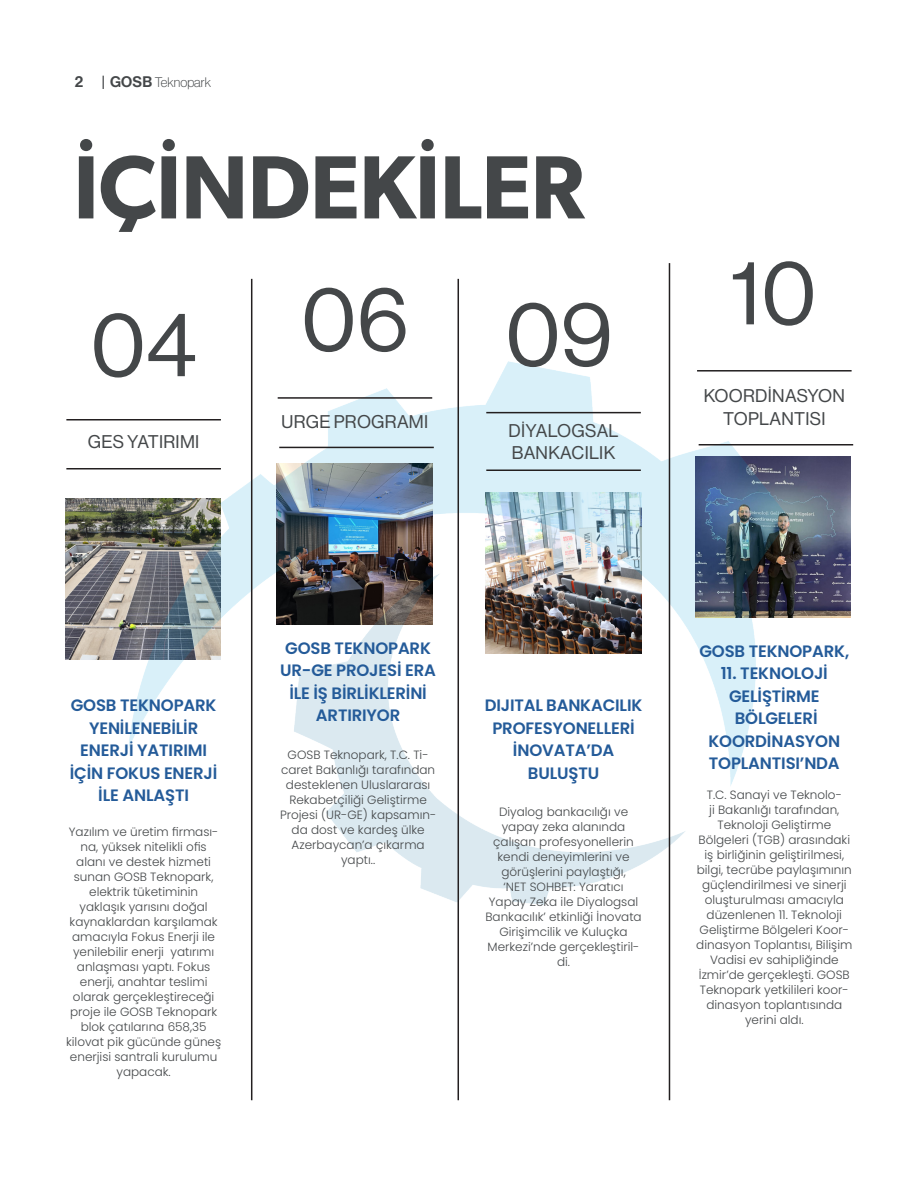
<style>
.page{position:relative;width:918px;height:1188px;background:#fff}
.page>*{position:absolute;margin:0;border:0;box-sizing:border-box;transform-origin:0 0}
.Headline__Left{font:600 90px "Gibson";letter-spacing:-.01em;color:#444749}
.Body__Center{font:90px "N Haas Grotesk DS Pro 55 Rg";color:#444749}
.Body__Center-2{font:18px/22.5px "N Haas Grotesk DS Pro 55 Rg";letter-spacing:.015em;color:#444749;text-align:center}
.Headline__Left-2{font:600 16.5px/22.5px "Poppins";letter-spacing:-.01em;color:#245b99;text-align:center}
.t1{font:13.5px "N Haas Grotesk DS Pro 35 X Lt";color:#444749}
.Body__Center-3{font:300 12px/15px "Poppins";color:#444749;text-align:center}
.s1{font-family:"N Haas Grotesk DS Pro 65 Md";font-size:15px}
</style>
<div class="page">
<img style="left:66px;top:499px;width:62px;height:161px">
<img style="left:790px;top:456px;width:61px;height:161px">
<img style="left:128px;top:362px;width:662px;height:542px">
<hr style="left:251px;top:279px;width:1px;height:821px;background:#231f20">
<hr style="left:458px;top:279px;width:1px;height:821px;background:#231f20">
<hr style="left:669px;top:263px;width:1px;height:837px;background:#231f20">
<hr style="left:66px;top:419px;width:155px;height:2px;background:#231f20">
<hr style="left:486px;top:412px;width:155px;height:1px;background:#231f20">
<hr style="left:278px;top:397px;width:154px;height:2px;background:#231f20">
<hr style="left:279px;top:447px;width:155px;height:1px;background:#231f20">
<hr style="left:697px;top:370px;width:155px;height:2px;background:#231f20">
<hr style="left:66px;top:468px;width:155px;height:2px;background:#231f20">
<hr style="left:486px;top:470px;width:155px;height:1px;background:#231f20">
<hr style="left:699px;top:444px;width:154px;height:2px;background:#231f20">
<p class="t1" style="left:75px;top:74px;width:138px"><span class="s1">2 | GOSB</span> Teknopark</p>
<p class="Headline__Left" style="left:73px;top:134px;width:513px">İÇİNDEKİLER</p>
<p class="Body__Center" style="left:90px;top:294px;width:108px">04</p>
<p class="Body__Center-2" style="left:88px;top:431px;width:113px">GES YATIRIMI</p>
<p class="Body__Center" style="left:301px;top:268px;width:110px">06</p>
<p class="Body__Center" style="left:505px;top:283px;width:109px">09</p>
<p class="Body__Center-2" style="left:282px;top:411px;width:148px">URGE PROGRAMI</p>
<p class="Body__Center-2" style="left:509px;top:419px;width:112px">DİYALOGSAL</p>
<p class="Body__Center-2" style="left:512px;top:442px;width:105px">BANKACILIK</p>
<p class="Body__Center" style="left:730px;top:242px;width:88px">10</p>
<p class="Body__Center-2" style="left:704px;top:385px;width:143px">KOORDİNASYON<br>TOPLANTISI</p>
<p class="Headline__Left-2" style="left:71px;top:694px;width:147px">GOSB TEKNOPARK<br>YENİLENEBİLİR</p>
<p class="Headline__Left-2" style="left:70px;top:739px;width:149px">ENERJİ YATIRIMI<br>İÇİN FOKUS ENERJİ<br>İLE ANLAŞTI</p>
<p class="Body__Center-3" style="left:66px;top:824px;width:157px">Yazılım ve üretim firması&shy;na, yüksek nitelikli ofis alanı ve destek hizmeti sunan GOSB Teknopark, elektrik tüketiminin yaklaşık yarısını doğal kaynaklardan karşılamak amacıyla Fokus Enerji ile yenilebilir enerji yatırımı anlaşması yaptı. Fokus enerji, anahtar teslimi olarak gerçekleştireceği proje ile GOSB Teknopark blok çatılarına 658,35 kilovat pik gücünde güneş enerjisi santrali kurulumu yapacak.</p>
<p class="Headline__Left-2" style="left:280px;top:637px;width:157px">GOSB TEKNOPARK<br>UR-GE PROJESİ ERA<br>İLE İŞ BİRLİKLERİNİ<br>ARTIRIYOR</p>
<p class="Body__Center-3" style="left:280px;top:747px;width:158px">GOSB Teknopark, T.C. Ti&shy;caret Bakanlığı tarafından desteklenen Uluslararası<br>Rekabetçiliği Geliştirme<br>Projesi (UR-GE) kapsamın&shy;da dost ve kardeş ülke<br>Azerbaycan’a çıkarma yaptı..</p>
<p class="Headline__Left-2" style="left:485px;top:694px;width:159px">DIJITAL BANKACILIK<br>PROFESYONELLERİ<br>İNOVATA’DA</p>
<p class="Headline__Left-2" style="left:528px;top:762px;width:73px">BULUŞTU</p>
<p class="Body__Center-3" style="left:485px;top:805px;width:158px">Diyalog bankacılığı ve yapay zeka alanında çalışan profesyonellerin kendi deneyimlerini ve görüşlerini paylaştığı,<br>‘NET SOHBET: Yaratıcı<br>Yapay Zeka ile Diyalogsal<br>Bankacılık’ etkinliği İnovata<br>Girişimcilik ve Kuluçka<br>Merkezi’nde gerçekleştiril&shy;di.</p>
<p class="Headline__Left-2" style="left:699px;top:640px;width:151px">GOSB TEKNOPARK,</p>
<p class="Headline__Left-2" style="left:721px;top:662px;width:109px">11. TEKNOLOJİ<br>GELİŞTİRME</p>
<p class="Headline__Left-2" style="left:735px;top:707px;width:84px">BÖLGELERİ</p>
<p class="Headline__Left-2" style="left:709px;top:730px;width:133px">KOORDİNASYON</p>
<p class="Headline__Left-2" style="left:709px;top:752px;width:132px">TOPLANTISI’NDA</p>
<p class="Body__Center-3" style="left:696px;top:788px;width:158px">T.C. Sanayi ve Teknolo-<br>ji Bakanlığı tarafından,<br>Teknoloji Geliştirme<br>Bölgeleri (TGB) arasındaki iş birliğinin geliştirilmesi, bilgi, tecrübe paylaşımının güçlendirilmesi ve sinerji oluşturulması amacıyla düzenlenen 11. Teknoloji<br>Geliştirme Bölgeleri Koor&shy;dinasyon Toplantısı, Bilişim<br>Vadisi ev sahipliğinde<br>İzmir’de gerçekleşti. GOSB<br>Teknopark yetkilileri koor&shy;dinasyon toplantısında yerini aldı.</p>
</div>
